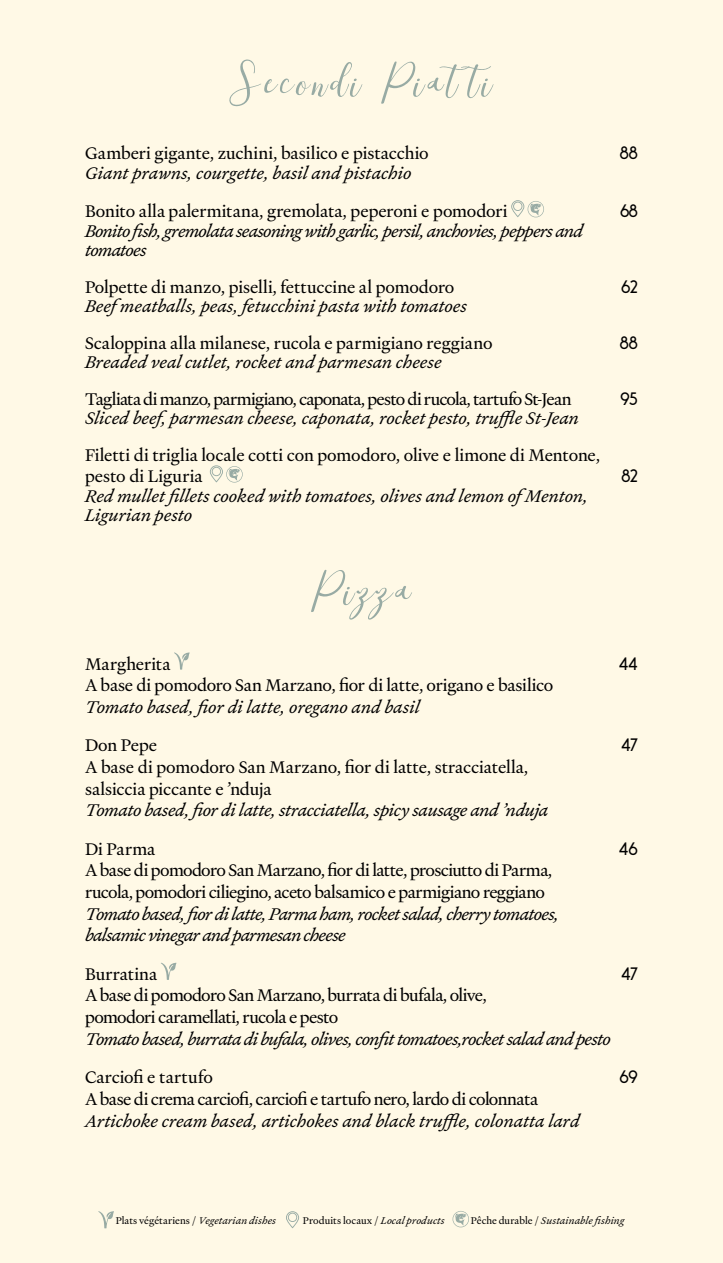
<style>
.page{position:relative;width:723px;height:1263px;background:#fff9e6}
.page>*{position:absolute;margin:0;border:0;box-sizing:border-box;transform-origin:0 0}
.t1{font:54px "Sweet November";letter-spacing:.065em;color:#98aba4}
.t2{font:italic 18px/19.5px "Heldane Text";letter-spacing:-.015em;color:#000}
.t3{font:18px/21.6px "Heldane Text";letter-spacing:-.01em;color:#000}
.t4{font:18px/21.6px "Heldane Text";letter-spacing:-.03em;color:#000}
.t5{font:italic 18px/19.5px "Heldane Text";letter-spacing:-.04em;color:#000}
.t6{font:italic 18px "Heldane Text";letter-spacing:-.045em;color:#000}
.t7{font:18px "Heldane Text";letter-spacing:-.035em;color:#000}
.t8{font:18px "Heldane Text";letter-spacing:.01em;color:#000}
.t9{font:18px "Saveur Sans";letter-spacing:-.025em;color:#000}
.t10{font:10.5px "Heldane Text";letter-spacing:.005em;color:#000}
.t11{font:italic 10.5px "Heldane Text";letter-spacing:.005em;color:#000}
.s1{font-style:italic}
.s2{font-style:normal}
</style>
<div class="page">
<svg style="left:511px;top:200px;width:33px;height:17px"></svg>
<svg style="left:210px;top:465px;width:33px;height:18px"></svg>
<svg style="left:174px;top:652px;width:16px;height:18px"></svg>
<svg style="left:161px;top:963px;width:15px;height:17px"></svg>
<svg style="left:98px;top:1211px;width:16px;height:17px"></svg>
<svg style="left:286px;top:1211px;width:13px;height:17px"></svg>
<svg style="left:452px;top:1211px;width:17px;height:16px"></svg>
<h1 class="t1" style="left:230px;top:50px;width:264px">Secondi Piat ti</h1>
<p class="t3" style="left:85px;top:142px;width:345px">Gamberi gigante, zuchini, basilico e pistacchio</p>
<p class="t9" style="left:620px;top:143px;width:20px">88</p>
<p class="t2" style="left:85px;top:163px;width:328px">Giant prawns, courgette, basil and pistachio</p>
<p class="t3" style="left:85px;top:200px;width:424px">Bonito alla palermitana, gremolata, peperoni e pomodori</p>
<p class="t9" style="left:620px;top:202px;width:19px">68</p>
<p class="t5" style="left:85px;top:221px;width:500px">Bonito fish, gremolata seasoning with garlic, persil, anchovies, peppers and tomatoes</p>
<p class="t3" style="left:85px;top:276px;width:371px">Polpette di manzo, piselli, fettuccine al pomodoro</p>
<p class="t9" style="left:621px;top:277px;width:18px">62</p>
<p class="t2" style="left:85px;top:297px;width:384px">Beefmeatballs, peas, fetucchini pasta with tomatoes</p>
<p class="t3" style="left:85px;top:332px;width:409px">Scaloppina alla milanese, rucola e parmigiano reggiano</p>
<p class="t9" style="left:620px;top:333px;width:20px">88</p>
<p class="t2" style="left:85px;top:353px;width:358px">Breaded veal cutlet, rocket and parmesan cheese</p>
<p class="t7" style="left:85px;top:387px;width:488px">Tagliata di manzo, parmigiano, caponata, pesto di rucola, tartufo St-Jean</p>
<p class="t9" style="left:620px;top:389px;width:19px">95</p>
<p class="t2" style="left:85px;top:409px;width:495px">Sliced beef, parmesan cheese, caponata, rocket pesto, truffle St-Jean</p>
<p class="t3" style="left:85px;top:444px;width:516px">Filetti di triglia locale cotti con pomodoro, olive e limone di Mentone, pesto di Liguria</p>
<p class="t9" style="left:621px;top:467px;width:18px">82</p>
<p class="t2" style="left:85px;top:486px;width:505px">Red mullet fillets cooked with tomatoes, olives and lemon ofMenton,<br>Ligurian pesto</p>
<h1 class="t1" style="left:312px;top:558px;width:101px">Pizza</h1>
<p class="t3" style="left:85px;top:652px;width:87px">Margherita</p>
<p class="t9" style="left:619px;top:654px;width:21px">44</p>
<p class="t3" style="left:85px;top:674px;width:470px">A base di pomodoro San Marzano, fior di latte, origano e basilico</p>
<p class="t2" style="left:85px;top:697px;width:336px">Tomato based, fior di latte, oregano and basil</p>
<p class="t3" style="left:85px;top:734px;width:74px">Don Pepe</p>
<p class="t9" style="left:621px;top:736px;width:18px">47</p>
<p class="t3" style="left:85px;top:756px;width:445px">A base di pomodoro San Marzano, fior di latte, stracciatella, salsiccia piccante e ’nduja</p>
<p class="t2" style="left:85px;top:801px;width:465px">Tomato based, fior di latte, stracciatella, spicy sausage and ’nduja</p>
<p class="t3" style="left:85px;top:838px;width:72px">Di Parma</p>
<p class="t9" style="left:619px;top:839px;width:21px">46</p>
<p class="t4" style="left:85px;top:859px;width:469px">A base di pomodoro San Marzano, fior di latte, prosciutto di Parma, rucola, pomodori ciliegino, aceto balsamico e parmigiano reggiano</p>
<p class="t5" style="left:85px;top:903px;width:475px;line-height:21.6px">Tomato based, fior di latte, Parma ham, rocket salad, cherry tomatoes, balsamic vinegar and parmesan cheese</p>
<p class="t8" style="left:85px;top:962px;width:74px">Burratina</p>
<p class="t9" style="left:621px;top:964px;width:18px">47</p>
<p class="t4" style="left:85px;top:984px;width:403px">A base di pomodoro San Marzano, burrata di bufala, olive, pomodori caramellati, rucola e pesto</p>
<p class="t6" style="left:85px;top:1027px;width:527px">Tomato based, burrata di bufala, olives, confit tomatoes,rocket salad and pesto</p>
<p class="t8" style="left:85px;top:1065px;width:129px">Carciofi e tartufo</p>
<p class="t9" style="left:619px;top:1067px;width:20px">69</p>
<p class="t4" style="left:85px;top:1088px;width:454px">A base di crema carciofi, carciofi e tartufo nero, lardo di colonnata</p>
<p class="t2" style="left:85px;top:1111px;width:496px">Artichoke cream based, artichokes and black truffle, colonatta lard</p>
<p class="t10" style="left:116px;top:1214px;width:162px">Plats végétariens / <span class="s1">Vegetarian dishes</span></p>
<p class="t10" style="left:303px;top:1214px;width:143px">Produits locaux / <span class="s1">Local products</span></p>
<p class="t11" style="left:471px;top:1214px;width:155px"><span class="s2">Pêche durable /</span> Sustainable fishing</p>
</div>
